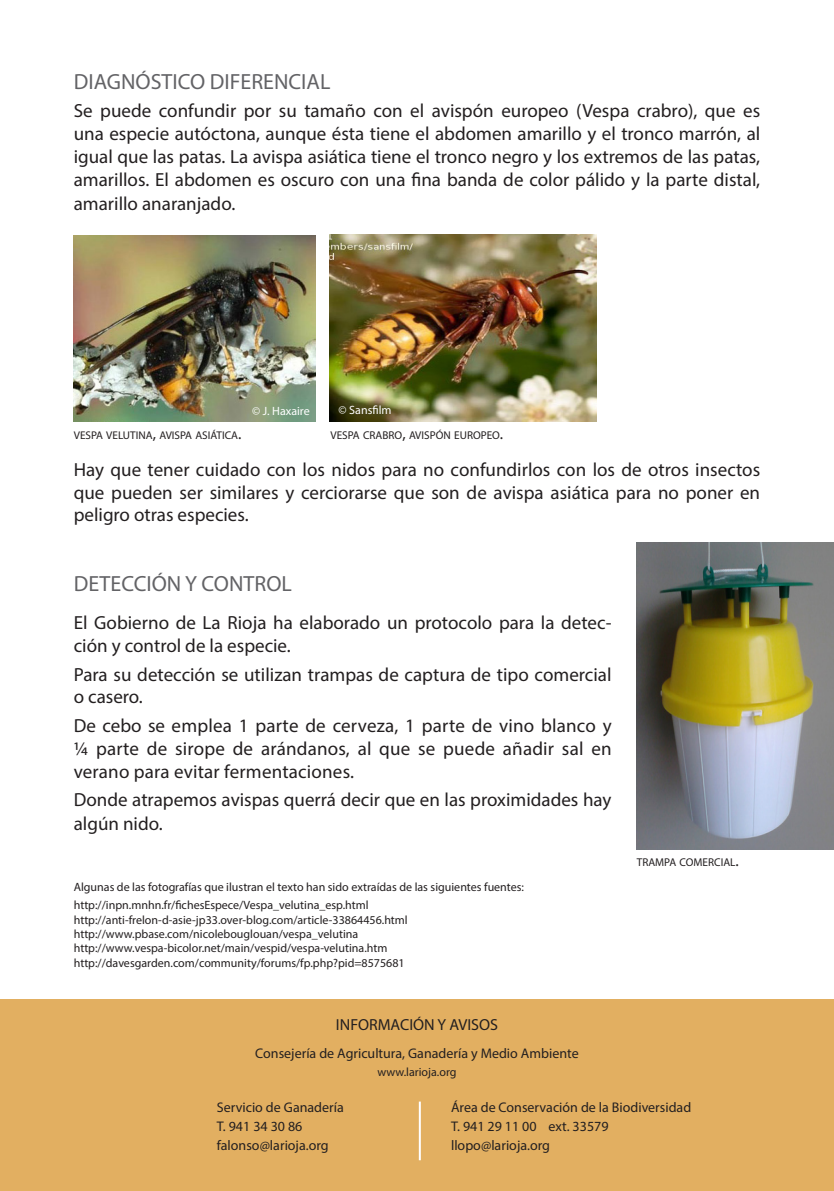
<style>
.page{position:relative;width:834px;height:1191px;background:#fff}
.page>*{position:absolute;margin:0;border:0;box-sizing:border-box;transform-origin:0 0}
.t1{font:22px "Myriad Pro";color:#636366}
.t2{font:19px/22.8px "Myriad Pro";color:#231f20;text-align:justify}
.t3{font:16px "Myriad Pro";color:#231f20}
.t4{font:14px "Myriad Pro";color:#231f20}
.t5{font:12px "Myriad Pro";color:#231f20}
.t6{font:12px "Myriad Pro";color:#fff}
.t7{font:11.4px "Myriad Pro";color:#231f20}
.t8{font:11.2px "Myriad Pro";color:#231f20}
.s1{font-size:16px}
.s2{font-size:16.2px}
</style>
<div class="page">
<div style="left:0;top:999px;width:833px;height:192px;background:#e2af61"></div>
<img style="left:74px;top:235px;width:241px;height:186px">
<img style="left:329px;top:235px;width:267px;height:186px">
<hr style="left:419px;top:1101px;width:2px;height:59px;background:#fffeff">
<img style="left:636px;top:542px;width:197px;height:307px">
<p class="t1" style="left:74px;top:68px;width:258px">DIAGNÓSTICO DIFERENCIAL</p>
<p class="t2" style="left:74px;top:99px;width:688px">Se puede confundir por su tamaño con el avispón europeo (Vespa crabro), que es una especie autóctona, aunque ésta tiene el abdomen amarillo y el tronco marrón, al igual que las patas. La avispa asiática tiene el tronco negro y los extremos de las patas, amarillos. El abdomen es oscuro con una fina banda de color pálido y la parte distal, amarillo anaranjado.</p>
<p class="t6" style="left:252px;top:403px;width:59px">© J. Haxaire</p>
<p class="t6" style="left:338px;top:403px;width:54px">© Sansfilm</p>
<p class="t8" style="left:74px;top:428px;width:169px">VESPA VELUTINA<span class="s1">,</span> AVISPA ASIÁTICA<span class="s1">.</span></p>
<p class="t7" style="left:330px;top:428px;width:174px">VESPA CRABRO<span class="s2">,</span> AVISPÓN EUROPEO<span class="s2">.</span></p>
<p class="t2" style="left:74px;top:457px;width:688px">Hay que tener cuidado con los nidos para no confundirlos con los de otros insectos que pueden ser similares y cerciorarse que son de avispa asiática para no poner en peligro otras especies.</p>
<p class="t1" style="left:74px;top:570px;width:220px">DETECCIÓN Y CONTROL</p>
<p class="t2" style="left:74px;top:611px;width:539px">El Gobierno de La Rioja ha elaborado un protocolo para la detec&shy;ción y control de la especie.</p>
<p class="t2" style="left:74px;top:662px;width:539px">Para su detección se utilizan trampas de captura de tipo comercial o casero.</p>
<p class="t2" style="left:74px;top:714px;width:539px">De cebo se emplea 1 parte de cerveza, 1 parte de vino blanco y ¼ parte de sirope de arándanos, al que se puede añadir sal en verano para evitar fermentaciones.</p>
<p class="t2" style="left:74px;top:787px;width:539px;line-height:24px">Donde atrapemos avispas querrá decir que en las proximidades hay algún nido.</p>
<p class="t5" style="left:74px;top:879px;width:452px">Algunas de las fotografías que ilustran el texto han sido extraídas de las siguientes fuentes:</p>
<p class="t5" style="left:74px;top:897px;width:296px">http://inpn.mnhn.fr/fichesEspece/Vespa_velutina_esp.html</p>
<p class="t5" style="left:74px;top:912px;width:335px">http://anti-frelon-d-asie-jp33.over-blog.com/article-33864456.html</p>
<p class="t5" style="left:74px;top:926px;width:286px">http://www.pbase.com/nicolebouglouan/vespa_velutina</p>
<p class="t5" style="left:74px;top:941px;width:315px">http://www.vespa-bicolor.net/main/vespid/vespa-velutina.htm</p>
<p class="t5" style="left:74px;top:955px;width:332px">http://davesgarden.com/community/forums/fp.php?pid=8575681</p>
<p class="t7" style="left:636px;top:855px;width:103px">TRAMPA COMERCIAL<span class="s2">.</span></p>
<p class="t3" style="left:336px;top:1014px;width:163px">INFORMACIÓN Y AVISOS</p>
<p class="t4" style="left:255px;top:1044px;width:325px">Consejería de Agricultura, Ganadería y Medio Ambiente</p>
<p class="t5" style="left:377px;top:1064px;width:81px">www.larioja.org</p>
<p class="t4" style="left:451px;top:1099px;width:242px">Área de Conservación de la Biodiversidad</p>
<p class="t4" style="left:451px;top:1118px;width:159px">T. 941 29 11 00 ext. 33579</p>
<p class="t4" style="left:451px;top:1137px;width:100px">llopo@larioja.org</p>
<p class="t4" style="left:217px;top:1099px;width:129px">Servicio de Ganadería</p>
<p class="t4" style="left:217px;top:1118px;width:87px">T. 941 34 30 86</p>
<p class="t4" style="left:217px;top:1137px;width:113px">falonso@larioja.org</p>
</div>
